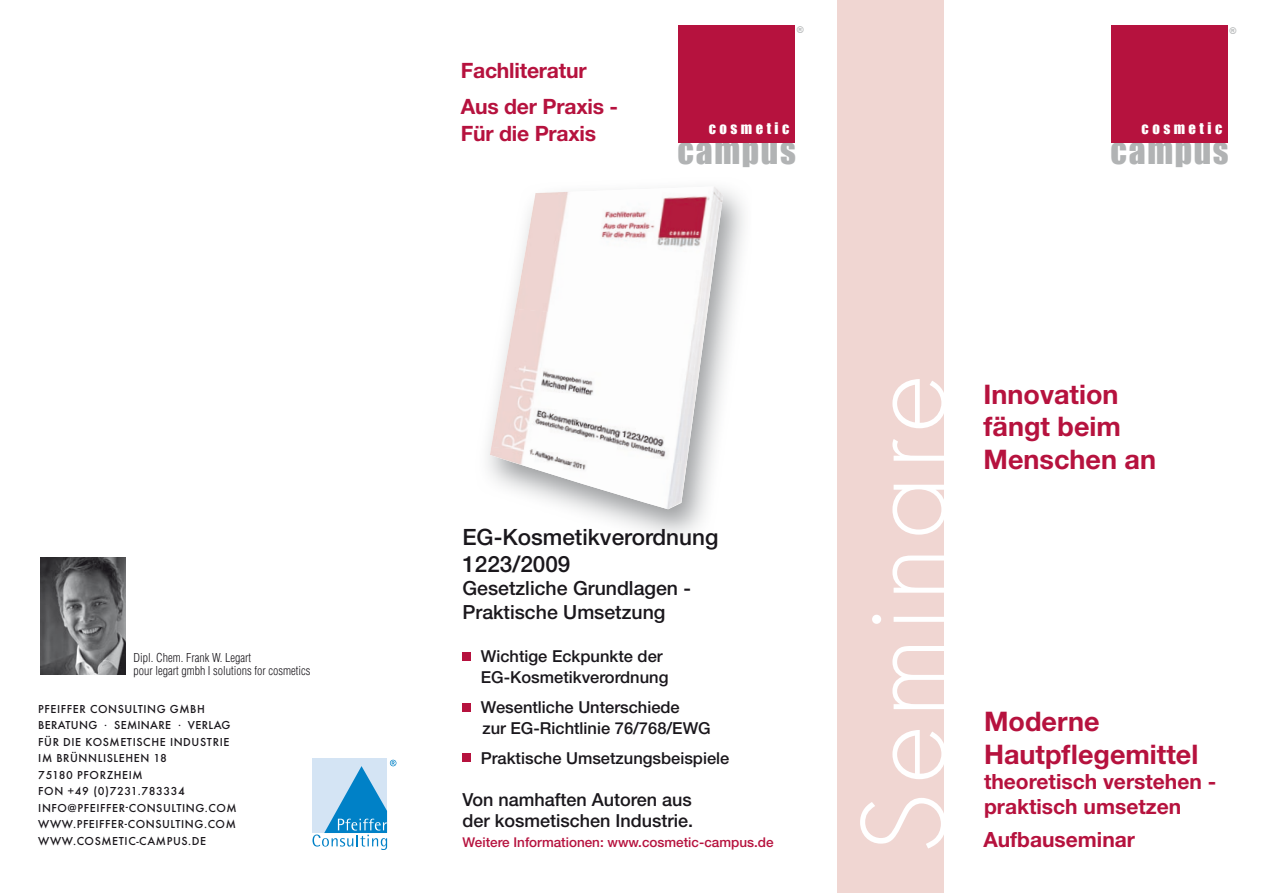
<style>
.page{position:relative;width:1263px;height:893px;background:#fff}
.page>*{position:absolute;margin:0;border:0;box-sizing:border-box;transform-origin:0 0}
.t1{font:125.1px "Futura T Ligh";letter-spacing:.05em;color:#fff}
.t2{font:33.45px "Impact";letter-spacing:.05em;color:#b1b3b4}
.t3{font:700 27px/32.4px "Helvetica Neue";color:#b6123e}
.t4{font:500 22.5px/27px "Helvetica Neue";color:#1a171c}
.t5{font:700 21.15px/36px "Helvetica Neue LT";letter-spacing:-.01em;color:#b6123e}
.t6{font:700 21px/25.2px "Helvetica Neue";color:#b6123e}
.t7{font:500 19.5px/23.4px "Helvetica Neue";color:#1a171c}
.t8{font:500 18px/21px "Helvetica Neue";color:#1a171c}
.t9{font:500 16.5px/21px "Helvetica Neue";color:#1a171c}
.t10{font:14.7px "Impact";letter-spacing:.235em;color:#fff}
.t11{font:500 13.5px "Helvetica Neue";color:#b6123e}
.t12{font:500 12px/16.5px "Futura T";letter-spacing:.05em;color:#1a171c}
.t13{font:300 condensed 12px/13.5px "Helvetica";color:#1a171c}
.t14{font:9px "Impact";color:#b1b3b4}
</style>
<div class="page">
<div style="left:838px;top:0;width:106px;height:893px;background:#f0d6d2"></div>
<div style="left:1111px;top:26px;width:117px;height:117px;background:#b6123e"></div>
<img style="left:40px;top:557px;width:85px;height:118px">
<div style="left:678px;top:25px;width:117px;height:117px;background:#b6123e"></div>
<div style="left:312px;top:758px;width:75px;height:75px;background:#d4e4f4"></div>
<svg style="left:312px;top:760px;width:84px;height:90px"></svg>
<img style="left:515px;top:186px;width:208px;height:140px">
<img style="left:491px;top:309px;width:214px;height:155px">
<img style="left:490px;top:447px;width:197px;height:62px">
<div style="left:462px;top:652px;width:9px;height:8px;background:#b6123e"></div>
<div style="left:462px;top:703px;width:9px;height:8px;background:#b6123e"></div>
<div style="left:462px;top:753px;width:9px;height:9px;background:#b6123e"></div>
<p class="t13" style="left:133px;top:650px;width:179px">Dipl. Chem. Frank W. Legart<br>pour legart gmbh I solutions for cosmetics</p>
<p class="t12" style="left:38px;top:700px;width:200px">PFEIFFER CONSULTING GMBH<br>BERATUNG . SEMINARE . VERLAG<br>FÜR DIE KOSMETISCHE INDUSTRIE<br>IM BRÜNNLISLEHEN 18<br>75180 PFORZHEIM<br>FON +49 (0)7231.783334<br>INFO@PFEIFFER-CONSULTING.COM<br>WWW.PFEIFFER-CONSULTING.COM<br>WWW.COSMETIC-CAMPUS.DE</p>
<h3 class="t5" style="left:461px;top:52px;width:159px">Fachliteratur<br>Aus der Praxis -</h3>
<h3 class="t5" style="left:461px;top:115px;width:137px">Für die Praxis</h3>
<p class="t14" style="left:797px;top:24px;width:9px">®</p>
<p class="t10" style="left:709px;top:119px;width:82px">COSMETIC</p>
<h2 class="t2" style="left:678px;top:130px;width:120px">CAMPUS</h2>
<p class="t14" style="left:1229px;top:25px;width:9px">®</p>
<p class="t10" style="left:1141px;top:120px;width:82px">COSMETIC</p>
<h2 class="t2" style="left:1110px;top:130px;width:120px">CAMPUS</h2>
<h3 class="t4" style="left:462px;top:523px;width:257px">EG-Kosmetikverordnung<br>1223/2009</h3>
<h3 class="t7" style="left:462px;top:576px;width:230px">Gesetzliche Grundlagen -<br>Praktische Umsetzung</h3>
<h3 class="t9" style="left:481px;top:645px;width:189px">Wichtige Eckpunkte der<br>EG-Kosmetikverordnung</h3>
<h3 class="t9" style="left:481px;top:696px;width:231px">Wesentliche Unterschiede<br>zur EG-Richtlinie 76/768/EWG</h3>
<h3 class="t9" style="left:481px;top:747px;width:250px">Praktische Umsetzungsbeispiele</h3>
<h3 class="t8" style="left:462px;top:789px;width:232px">Von namhaften Autoren aus der kosmetischen Industrie.</h3>
<p class="t11" style="left:462px;top:834px;width:313px">Weitere Informationen: www.cosmetic-campus.de</p>
<h1 class="t1" style="left:836px;top:855px;width:483px;rotate:-90deg">Seminare</h1>
<h3 class="t3" style="left:983px;top:378px;width:174px">Innovation fängt beim<br>Menschen an</h3>
<h3 class="t3" style="left:984px;top:705px;width:216px">Moderne<br>Hautpflegemittel</h3>
<h3 class="t6" style="left:984px;top:768px;width:234px">theoretisch verstehen - praktisch umsetzen</h3>
<h3 class="t6" style="left:983px;top:826px;width:153px">Aufbauseminar</h3>
</div>
